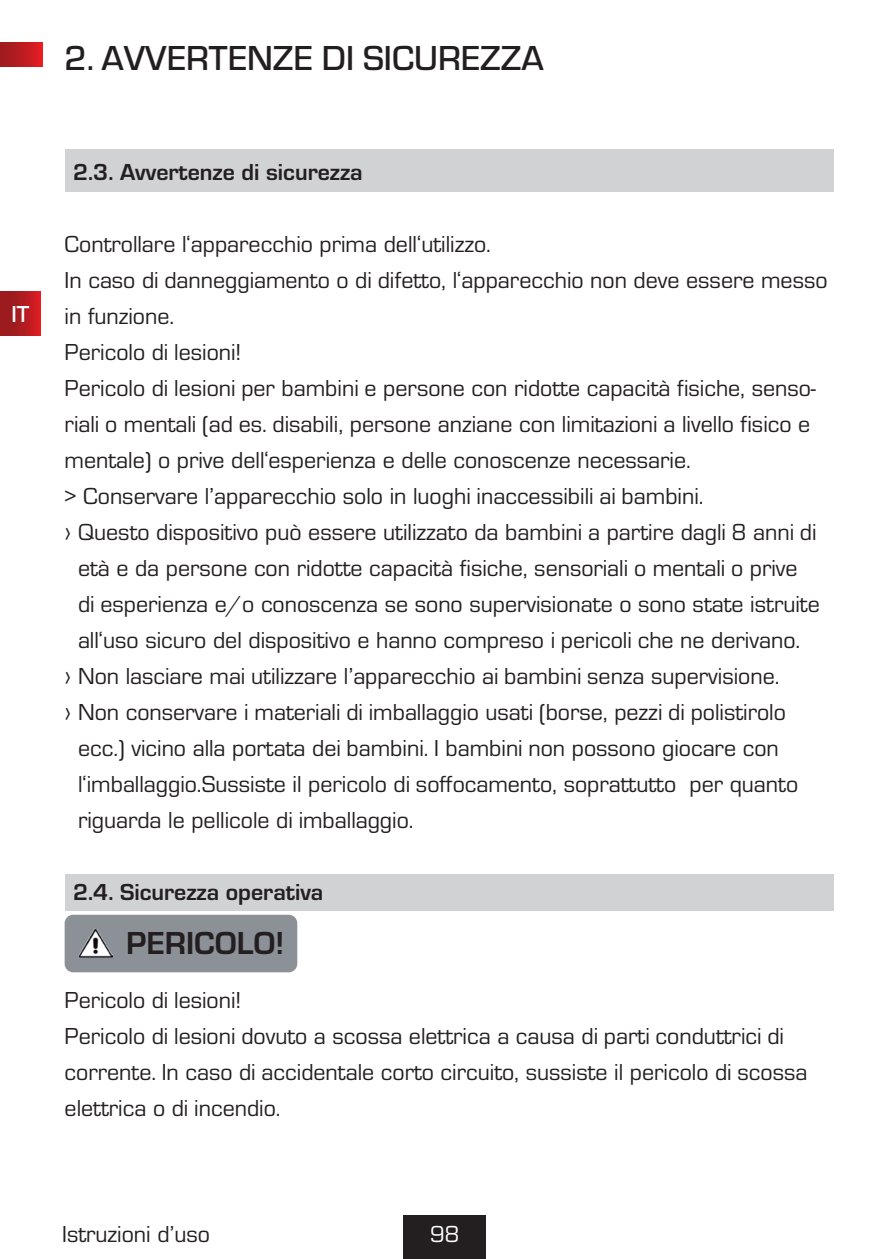
<style>
.page{position:relative;width:893px;height:1259px;background:#fff}
.page>*{position:absolute;margin:0;border:0;box-sizing:border-box;transform-origin:0 0}
.t1{font:500 36px "Eurostile OT";color:#231f20}
.t2{font:700 33px "Eurostile OT";color:#231f20}
.t3{font:24px/36px "Eurostile OT";color:#231f20}
.t4{font:700 24px "Eurostile OT";color:#231f20}
.t5{font:500 24px "Eurostile OT";color:#fff}
.t6{font:24px "Eurostile OT";color:#fff}
</style>
<div class="page">
<svg style="left:0;top:292px;width:41px;height:43px;background:#b21b1f"></svg>
<div style="left:403px;top:1215px;width:83px;height:44px;background:#231f20"></div>
<div style="left:0;top:43px;width:42px;height:24px;background:linear-gradient(to right,#971c1e,#e11c24)"></div>
<div style="left:65px;top:149px;width:768px;height:43px;background:#d1d2d4"></div>
<div style="left:65px;top:873px;width:768px;height:37px;background:#d1d2d4"></div>
<div style="left:65px;top:914px;width:232px;height:58px;background:#8c9097;border-radius:9px"></div>
<img style="left:79px;top:928px;width:33px;height:29px">
<h1 class="t1" style="left:65px;top:38px;width:481px">2. AVVERTENZE DI SICUREZZA</h1>
<p class="t5" style="left:12px;top:301px;width:19px">IT</p>
<p class="t4" style="left:73px;top:159px;width:291px">2.3. Avvertenze di sicurezza</p>
<p class="t3" style="left:65px;top:227px;width:428px">Controllare l‘apparecchio prima dell‘utilizzo.</p>
<p class="t3" style="left:65px;top:263px;width:764px">In caso di danneggiamento o di difetto, l‘apparecchio non deve essere messo</p>
<p class="t3" style="left:65px;top:299px;width:111px">in funzione.</p>
<p class="t3" style="left:65px;top:335px;width:178px">Pericolo di lesioni!</p>
<p class="t3" style="left:65px;top:371px;width:753px">Pericolo di lesioni per bambini e persone con ridotte capacità fisiche, senso-</p>
<p class="t3" style="left:65px;top:407px;width:747px">riali o mentali (ad es. disabili, persone anziane con limitazioni a livello fisico e</p>
<p class="t3" style="left:65px;top:443px;width:628px">mentale) o prive dell‘esperienza e delle conoscenze necessarie.</p>
<p class="t3" style="left:65px;top:479px;width:640px">&gt; Conservare l’apparecchio solo in luoghi inaccessibili ai bambini.</p>
<p class="t3" style="left:65px;top:515px;width:753px">› Questo dispositivo può essere utilizzato da bambini a partire dagli 8 anni di</p>
<p class="t3" style="left:78px;top:551px;width:721px">età e da persone con ridotte capacità fisiche, sensoriali o mentali o prive</p>
<p class="t3" style="left:78px;top:587px;width:743px">di esperienza e/o conoscenza se sono supervisionate o sono state istruite</p>
<p class="t3" style="left:78px;top:623px;width:724px">all‘uso sicuro del dispositivo e hanno compreso i pericoli che ne derivano.</p>
<p class="t3" style="left:65px;top:659px;width:716px">› Non lasciare mai utilizzare l’apparecchio ai bambini senza supervisione.</p>
<p class="t3" style="left:65px;top:695px;width:723px">› Non conservare i materiali di imballaggio usati (borse, pezzi di polistirolo</p>
<p class="t3" style="left:78px;top:731px;width:702px">ecc.) vicino alla portata dei bambini. I bambini non possono giocare con</p>
<p class="t3" style="left:78px;top:767px;width:722px">l‘imballaggio.Sussiste il pericolo di soffocamento, soprattutto per quanto</p>
<p class="t3" style="left:78px;top:803px;width:337px">riguarda le pellicole di imballaggio.</p>
<p class="t4" style="left:73px;top:879px;width:252px">2.4. Sicurezza operativa</p>
<h2 class="t2" style="left:126px;top:925px;width:160px">PERICOLO!</h2>
<p class="t3" style="left:65px;top:983px;width:744px">Pericolo di lesioni!<br>Pericolo di lesioni dovuto a scossa elettrica a causa di parti conduttrici di corrente. In caso di accidentale corto circuito, sussiste il pericolo di scossa elettrica o di incendio.</p>
<p class="t3" style="left:62px;top:1216px;width:149px">Istruzioni d’uso</p>
<p class="t6" style="left:430px;top:1221px;width:31px">98</p>
</div>
